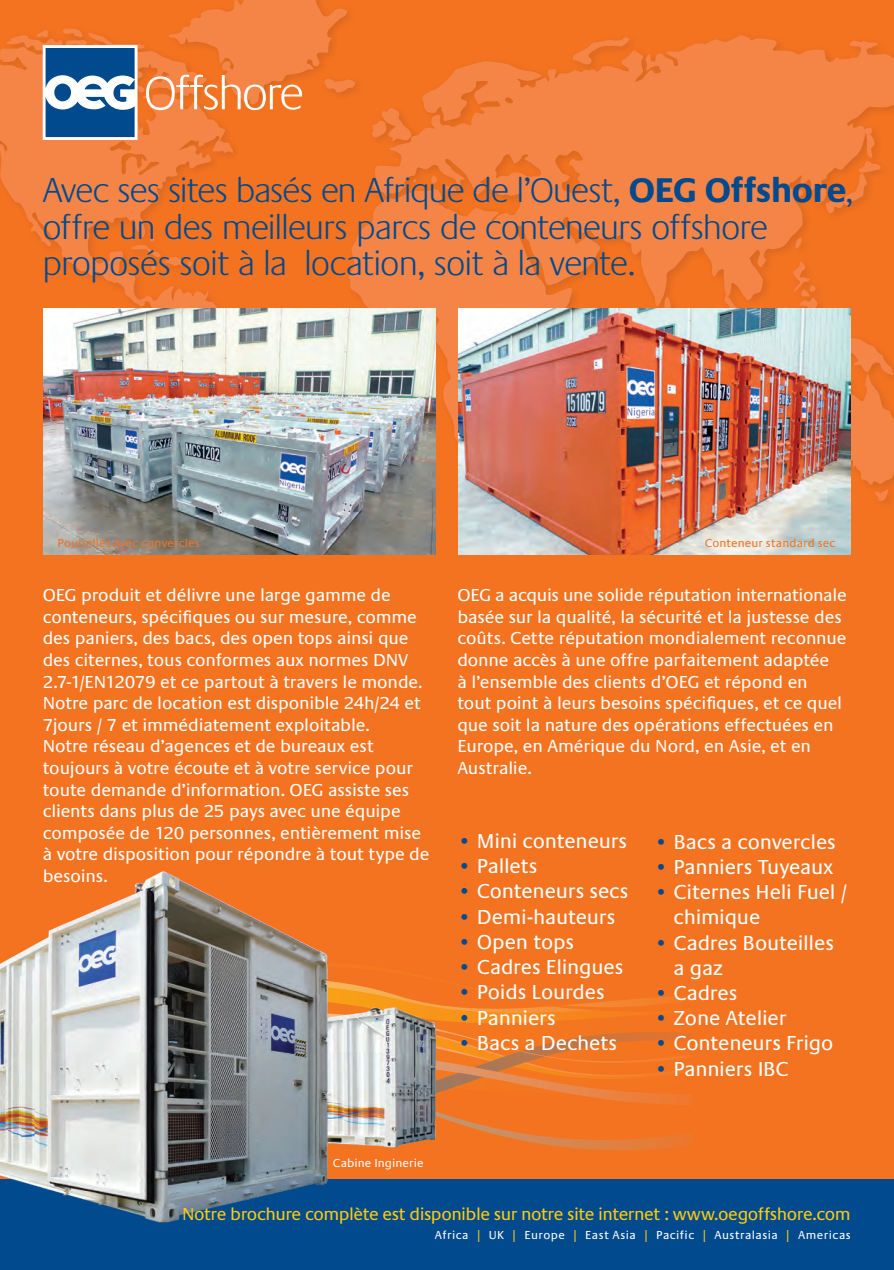
<style>
.page{position:relative;width:894px;height:1270px;background:#fff}
.page>*{position:absolute;margin:0;border:0;box-sizing:border-box;transform-origin:0 0}
.t1{font:300 35.55px/36.3px "Praxis LT";letter-spacing:-.01em;color:#004a8d}
.t2{font:21px/25.2px "Praxis LT";letter-spacing:-.01em;color:#fff}
.t3{font:18px/21.6px "Praxis LT";letter-spacing:-.005em;color:#fff}
.t4{font:18px "Praxis LT";letter-spacing:-.025em;color:#fecb0e}
.t5{font:12px "Praxis LT";letter-spacing:.04em;color:#fff}
.t6{font:12px "Praxis LT";letter-spacing:.01em;color:#f47321}
.t7{font:12px "Praxis LT";letter-spacing:.01em;color:#fff}
.s1{font-weight:700}
.s2{color:#004a8d}
.s3{color:#fecb0e}
</style>
<div class="page">
<div style="left:0;top:0;width:894px;height:1269px;background:#f47321"></div>
<svg style="left:0;top:140px;width:235px;height:168px"></svg>
<svg style="left:131px;top:238px;width:62px;height:33px"></svg>
<svg style="left:348px;top:35px;width:546px;height:433px;fill:#f58447"></svg>
<svg style="left:445px;top:186px;width:12px;height:7px"></svg>
<svg style="left:412px;top:177px;width:4px;height:6px"></svg>
<svg style="left:663px;top:296px;width:8px;height:12px"></svg>
<svg style="left:793px;top:237px;width:11px;height:12px"></svg>
<svg style="left:712px;top:262px;width:182px;height:240px"></svg>
<div style="left:0;top:1178px;width:894px;height:91px;background:#004a8d"></div>
<svg style="left:446px;top:1115px;width:243px;height:35px"></svg>
<svg style="left:446px;top:997px;width:246px;height:108px"></svg>
<img style="left:43px;top:308px;width:392px;height:246px">
<img style="left:459px;top:308px;width:392px;height:246px">
<img style="left:0;top:871px;width:446px;height:352px">
<svg style="left:0;top:0;width:356px;height:140px"></svg>
<p class="t1" style="left:43px;top:173px;width:812px">Avec ses sites basés en Afrique de l’Ouest, <span class="s1">OEG Offshore</span>, offre un des meilleurs parcs de conteneurs offshore proposés soit à la location, soit à la vente.</p>
<p class="t6" style="left:58px;top:536px;width:144px">Poubelles avec convercles</p>
<p class="t6" style="left:705px;top:536px;width:132px">Conteneur standard sec</p>
<p class="t3" style="left:43px;top:584px;width:381px">OEG produit et délivre une large gamme de conteneurs, spécifiques ou sur mesure, comme des paniers, des bacs, des open tops ainsi que des citernes, tous conformes aux normes DNV 2.7-1/EN12079 et ce partout à travers le monde.</p>
<p class="t3" style="left:43px;top:692px;width:380px">Notre parc de location est disponible 24h/24 et<br>7jours / 7 et immédiatement exploitable.</p>
<p class="t3" style="left:43px;top:735px;width:388px">Notre réseau d’agences et de bureaux est toujours à votre écoute et à votre service pour toute demande d’information. OEG assiste ses clients dans plus de 25 pays avec une équipe composée de 120 personnes, entièrement mise à votre disposition pour répondre à tout type de besoins.</p>
<p class="t3" style="left:457px;top:584px;width:391px">OEG a acquis une solide réputation internationale basée sur la qualité, la sécurité et la justesse des coûts. Cette réputation mondialement reconnue donne accès à une offre parfaitement adaptée<br>à l’ensemble des clients d’OEG et répond en<br>tout point à leurs besoins spécifiques, et ce quel que soit la nature des opérations effectuées en Europe, en Amérique du Nord, en Asie, et en Australie.</p>
<p class="t2" style="left:457px;top:828px;width:171px"><span class="s2">•</span> Mini conteneurs</p>
<p class="t2" style="left:457px;top:853px;width:82px"><span class="s2">•</span> Pallets</p>
<p class="t2" style="left:457px;top:879px;width:172px"><span class="s2">•</span> Conteneurs secs</p>
<p class="t2" style="left:457px;top:904px;width:159px"><span class="s2">•</span> Demi-hauteurs</p>
<p class="t2" style="left:457px;top:929px;width:118px"><span class="s2">•</span> Open tops</p>
<p class="t2" style="left:457px;top:954px;width:168px"><span class="s2">•</span> Cadres Elingues</p>
<p class="t2" style="left:457px;top:979px;width:149px"><span class="s2">•</span> Poids Lourdes</p>
<p class="t2" style="left:457px;top:1005px;width:100px"><span class="s2">•</span> Panniers</p>
<p class="t2" style="left:457px;top:1030px;width:161px"><span class="s2">•</span> Bacs a Dechets</p>
<p class="t2" style="left:654px;top:829px;width:183px"><span class="s2">•</span> Bacs a convercles</p>
<p class="t2" style="left:654px;top:854px;width:181px"><span class="s2">•</span> Panniers Tuyeaux</p>
<p class="t2" style="left:673px;top:879px;width:175px;text-indent:-20px"><span class="s2">•</span> Citernes Heli Fuel / chimique</p>
<p class="t2" style="left:673px;top:930px;width:162px;text-indent:-20px"><span class="s2">•</span> Cadres Bouteilles a gaz</p>
<p class="t2" style="left:654px;top:980px;width:85px"><span class="s2">•</span> Cadres</p>
<p class="t2" style="left:654px;top:1005px;width:134px"><span class="s2">•</span> Zone Atelier</p>
<p class="t2" style="left:654px;top:1030px;width:181px"><span class="s2">•</span> Conteneurs Frigo</p>
<p class="t2" style="left:654px;top:1056px;width:136px"><span class="s2">•</span> Panniers IBC</p>
<p class="t7" style="left:333px;top:1155px;width:92px">Cabine Inginerie</p>
<p class="t4" style="left:182px;top:1204px;width:670px">Notre brochure complète est disponible sur notre site internet : www.oegoffshore.com</p>
<p class="t5" style="left:435px;top:1228px;width:417px">Africa <span class="s3">|</span> UK <span class="s3">|</span> Europe <span class="s3">|</span> East Asia <span class="s3">|</span> Pacific <span class="s3">|</span> Australasia <span class="s3">|</span> Americas</p>
</div>
